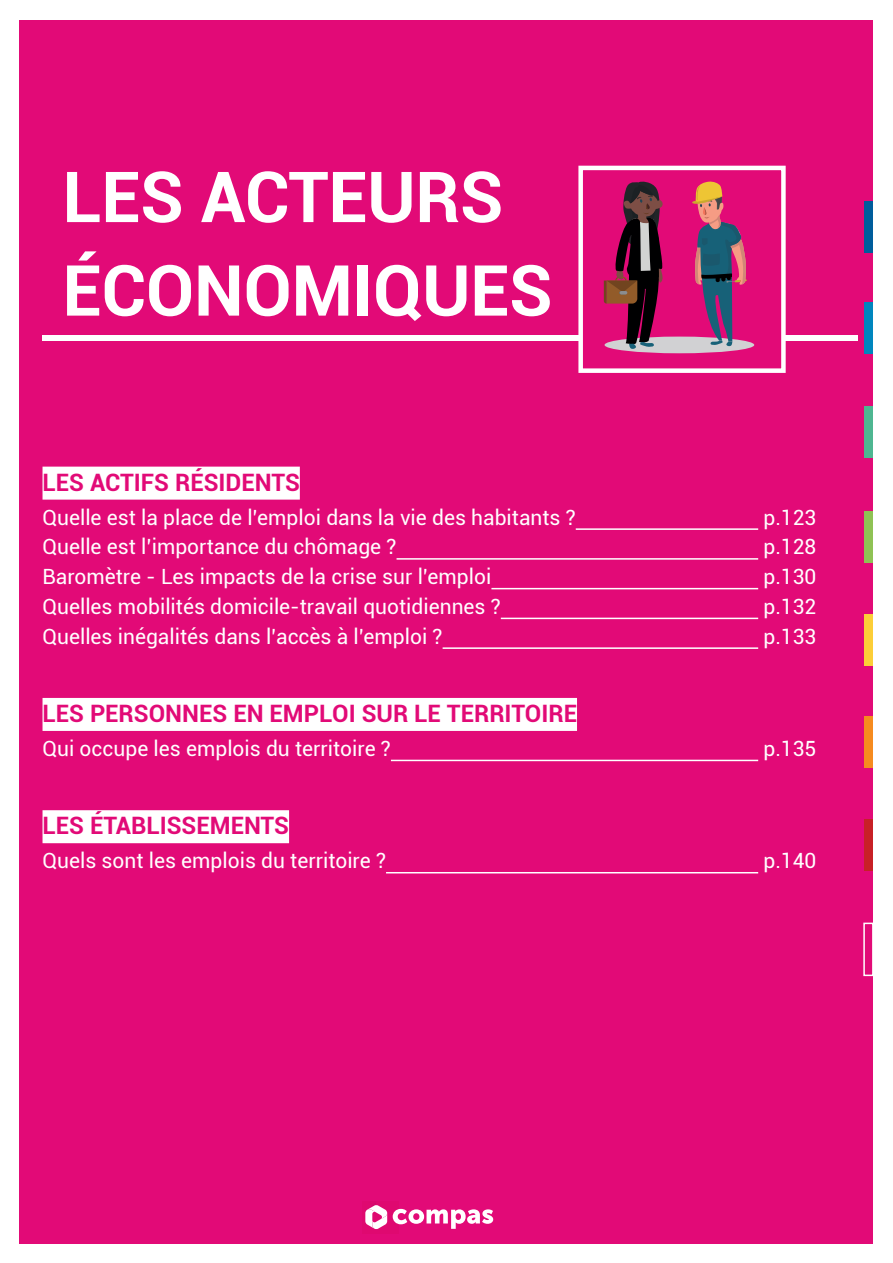
<style>
.page{position:relative;width:893px;height:1263px;background:#e20a77}
.page>*{position:absolute;margin:0;border:0;box-sizing:border-box;transform-origin:0 0}
.TITRE_PARTIE{font:700 70.5px "Roboto";letter-spacing:-.005em;color:#fff}
.SOMMAIRE_CHAPITRE_-_PUBLIC{font:700 24px "Roboto";color:#e20a77}
.SOMMAIRE_CHAPITRE_-_QUEST{font:21px "Roboto";color:#fff}
</style>
<div class="page">
<img style="left:373px;top:1203px;width:20px;height:19px">
<svg style="left:393px;top:1209px;width:100px;height:20px"></svg>
<svg style="left:365px;top:1205px;width:22px;height:24px"></svg>
<div style="left:605px;top:337px;width:149px;height:16px;background:#d1d1d3;border-radius:50%"></div>
<svg style="left:604px;top:181px;width:60px;height:168px"></svg>
<svg style="left:689px;top:181px;width:58px;height:166px"></svg>
<div style="left:578px;top:166px;width:208px;height:207px;border:4px solid #fff"></div>
<div style="left:42px;top:335px;width:539px;height:6px;background:#fff"></div>
<div style="left:785px;top:335px;width:73px;height:6px;background:#fff"></div>
<div style="left:43px;top:467px;width:257px;height:33px;background:#fff"></div>
<hr style="left:576px;top:528px;width:182px;height:2px;background:#fff">
<hr style="left:397px;top:558px;width:361px;height:2px;background:#fff">
<hr style="left:491px;top:588px;width:267px;height:1px;background:#fff">
<hr style="left:501px;top:618px;width:257px;height:1px;background:#fff">
<hr style="left:443px;top:647px;width:315px;height:2px;background:#fff">
<div style="left:43px;top:698px;width:534px;height:33px;background:#fff"></div>
<hr style="left:391px;top:760px;width:367px;height:1px;background:#fff">
<div style="left:43px;top:810px;width:246px;height:33px;background:#fff"></div>
<hr style="left:386px;top:872px;width:372px;height:1px;background:#fff">
<div style="left:864px;top:201px;width:9px;height:52px;background:#005d9c"></div>
<div style="left:864px;top:819px;width:9px;height:52px;background:#c82026"></div>
<div style="left:864px;top:511px;width:9px;height:52px;background:#8fc254"></div>
<div style="left:864px;top:406px;width:9px;height:52px;background:#4eb691"></div>
<div style="left:864px;top:716px;width:9px;height:52px;background:#f68b1f"></div>
<div style="left:864px;top:302px;width:9px;height:52px;background:#0086be"></div>
<div style="left:863px;top:923px;width:11px;height:53px;background:#e20a77;border:2px solid #fff"></div>
<div style="left:864px;top:614px;width:9px;height:51px;background:#fcce38"></div>
<div style="left:873px;top:0;width:20px;height:1263px;background:#fff"></div>
<div style="left:0;top:0;width:893px;height:20px;background:#fff"></div>
<div style="left:0;top:1244px;width:893px;height:19px;background:#fff"></div>
<div style="left:0;top:0;width:19px;height:1263px;background:#fff"></div>
<p class="TITRE_PARTIE" style="left:62px;top:147px;width:442px">LES ACTEURS</p>
<p class="TITRE_PARTIE" style="left:62px;top:241px;width:492px">ÉCONOMIQUES</p>
<p class="SOMMAIRE_CHAPITRE_-_PUBLIC" style="left:43px;top:465px;width:259px">LES ACTIFS RÉSIDENTS</p>
<p class="SOMMAIRE_CHAPITRE_-_QUEST" style="left:43px;top:502px;width:535px">Quelle est la place de l’emploi dans la vie des habitants ?</p>
<p class="SOMMAIRE_CHAPITRE_-_QUEST" style="left:763px;top:502px;width:55px">p.123</p>
<p class="SOMMAIRE_CHAPITRE_-_QUEST" style="left:43px;top:532px;width:355px">Quelle est l’importance du chômage ?</p>
<p class="SOMMAIRE_CHAPITRE_-_QUEST" style="left:763px;top:532px;width:55px">p.128</p>
<p class="SOMMAIRE_CHAPITRE_-_QUEST" style="left:43px;top:562px;width:450px">Baromètre - Les impacts de la crise sur l’emploi</p>
<p class="SOMMAIRE_CHAPITRE_-_QUEST" style="left:763px;top:562px;width:55px">p.130</p>
<p class="SOMMAIRE_CHAPITRE_-_QUEST" style="left:43px;top:592px;width:460px">Quelles mobilités domicile-travail quotidiennes ?</p>
<p class="SOMMAIRE_CHAPITRE_-_QUEST" style="left:763px;top:592px;width:55px">p.132</p>
<p class="SOMMAIRE_CHAPITRE_-_QUEST" style="left:43px;top:621px;width:402px">Quelles inégalités dans l’accès à l’emploi ?</p>
<p class="SOMMAIRE_CHAPITRE_-_QUEST" style="left:763px;top:621px;width:55px">p.133</p>
<p class="SOMMAIRE_CHAPITRE_-_PUBLIC" style="left:43px;top:696px;width:536px">LES PERSONNES EN EMPLOI SUR LE TERRITOIRE</p>
<p class="SOMMAIRE_CHAPITRE_-_QUEST" style="left:43px;top:734px;width:350px">Qui occupe les emplois du territoire ?</p>
<p class="SOMMAIRE_CHAPITRE_-_QUEST" style="left:763px;top:734px;width:55px">p.135</p>
<p class="SOMMAIRE_CHAPITRE_-_PUBLIC" style="left:43px;top:809px;width:248px">LES ÉTABLISSEMENTS</p>
<p class="SOMMAIRE_CHAPITRE_-_QUEST" style="left:43px;top:846px;width:345px">Quels sont les emplois du territoire ?</p>
<p class="SOMMAIRE_CHAPITRE_-_QUEST" style="left:763px;top:846px;width:55px">p.140</p>
</div>
